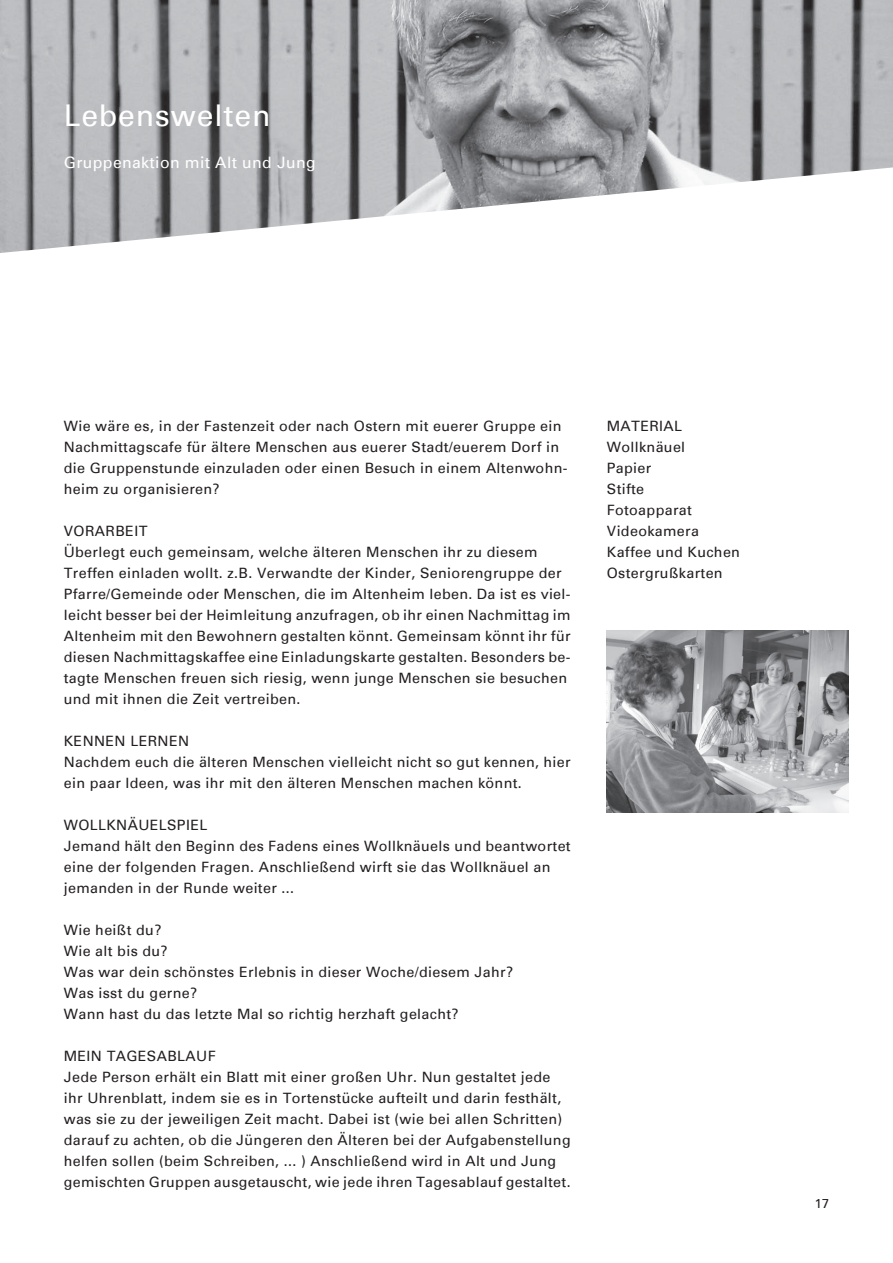
<style>
.page{position:relative;width:893px;height:1263px;background:#fff}
.page>*{position:absolute;margin:0;border:0;box-sizing:border-box;transform-origin:0 0}
.t1{font:30px "Univers";letter-spacing:.03em;color:#fff}
.t2{font:15.75px "Univers";letter-spacing:.025em;color:#fff}
.t3{font:14.25px/21px "Univers";letter-spacing:.025em;color:#231f20}
.t4{font:12.75px "Univers";color:#231f20}
</style>
<div class="page">
<img style="left:0;top:0;width:893px;height:253px">
<img style="left:606px;top:631px;width:242px;height:181px">
<h1 class="t1" style="left:64px;top:98px;width:208px">Lebenswelten</h1>
<p class="t2" style="left:64px;top:153px;width:254px">G ruppenaktion mit Alt und Jung</p>
<p class="t3" style="left:64px;top:415px;width:505px">Wie wäre es, in der Fastenzeit oder nach Ostern mit euerer G ruppe ein Nachmittagscafe für ältere Menschen aus euerer Stadt/euerem Dorf in die G ruppenstunde einzuladen oder einen Besuch in einem Altenwohn&shy;heim zu organisieren?</p>
<p class="t3" style="left:64px;top:520px;width:508px">Vorarbeit<br>Überlegt euch gemeinsam, welche älteren Menschen ihr zu diesem Treffen einladen wollt. z.B. Verwandte der Kinder, Seniorengruppe der Pfarre/Gemeinde oder Menschen, die im Altenheim leben. Da ist es viel&shy;leicht besser bei der Heimleitung anzufragen, ob ihr einen Nachmittag im Altenheim mit den Bewohnern gestalten könnt. Gemeinsam könnt ihr für diesen Nachmittagskaffee eine Einladungskarte gestalten. Besonders be&shy;tagte Menschen freuen sich riesig, wenn junge Menschen sie besuchen und mit ihnen die Zeit vertreiben.</p>
<p class="t3" style="left:64px;top:730px;width:77px">Kennen ler</p>
<p class="t3" style="left:64px;top:730px;width:508px;text-indent:94px">nen<br>Nachdem euch die älteren Menschen vielleicht nicht so gut kennen, hier ein paar Ideen, was ihr mit den älteren Menschen machen könnt.</p>
<p class="t3" style="left:64px;top:814px;width:25px">Wollk</p>
<p class="t3" style="left:64px;top:814px;width:508px;text-indent:52px">näuelspiel<br>Jemand hält den Beginn des Fadens eines Wollknäuels und beantwortet eine der folgenden Fragen. Anschließend wirft sie das Wollknäuel an jemanden in der Runde weiter ...</p>
<p class="t3" style="left:64px;top:919px;width:451px">Wie heißt du?<br>Wie alt bis du?<br>Was war dein schönstes Erlebnis in dieser Woche/diesem Jahr?<br>Was isst du gerne?<br>Wann hast du das letzte Mal so richtig herzhaft gelacht?</p>
<p class="t3" style="left:64px;top:1045px;width:508px">Mein Tagesablauf<br>Jede Person erhält ein Blatt mit einer großen Uhr. Nun gestaltet jede ihr Uhrenblatt, indem sie es in Tortenstücke aufteilt und darin festhält, was sie zu der jeweiligen Zeit macht. Dabei ist (wie bei allen Schritten) darauf zu achten, ob die Jüngeren den Älteren bei der Aufgabenstellung helfen sollen (beim Schreiben, ... ) Anschließend wird in Alt und Jung gemischten G ruppen ausgetauscht, wie jede ihren Tagesablauf gestaltet.</p>
<p class="t3" style="left:607px;top:415px;width:135px">Material<br>Wollknäuel<br>Papier<br>Stifte<br>Fotoapparat<br>Videokamera<br>Kaffee und Kuchen<br>Ostergrußkarten</p>
<p class="t4" style="left:815px;top:1196px;width:16px">17</p>
</div>
